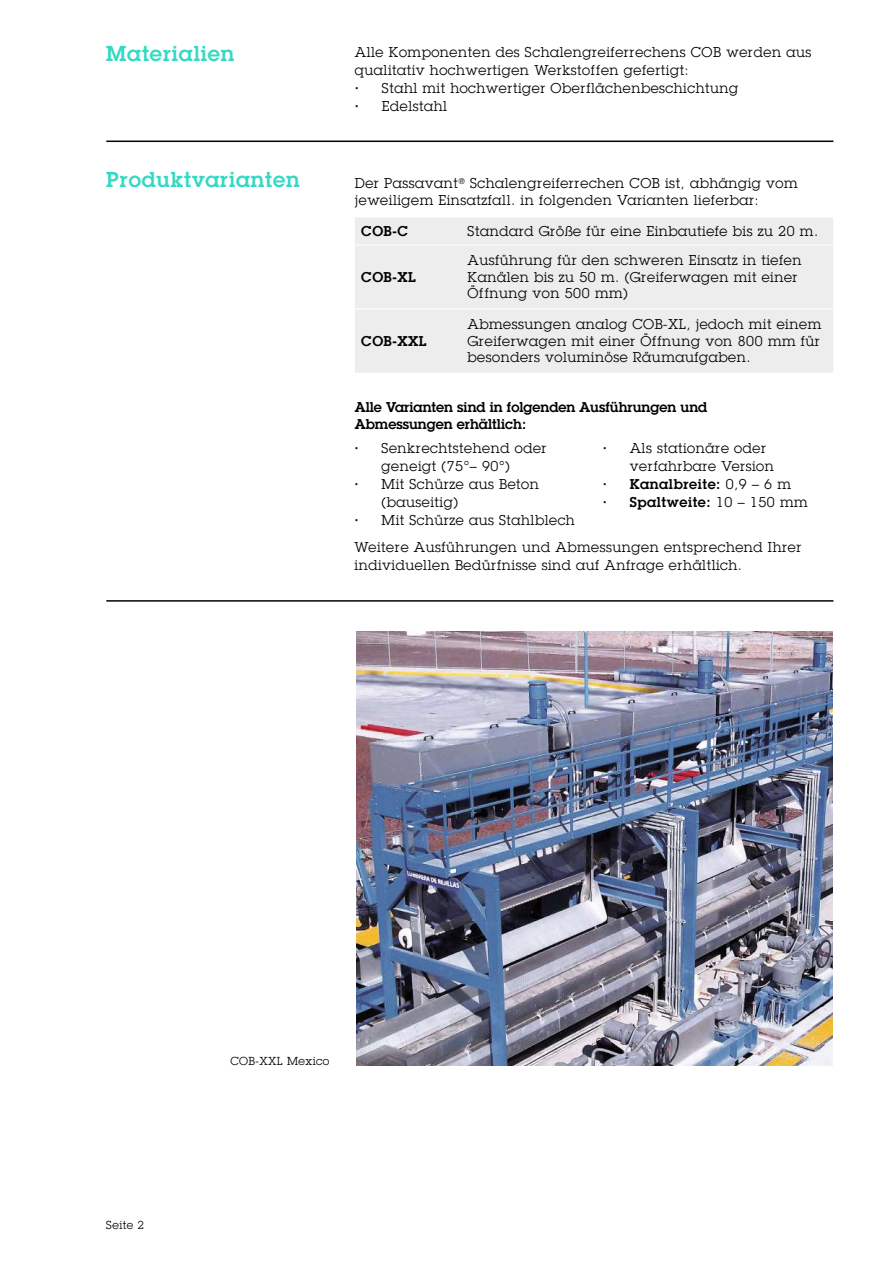
<style>
.page{position:relative;width:893px;height:1263px;background:#fff}
.page>*{position:absolute;margin:0;border:0;box-sizing:border-box;transform-origin:0 0}
.t1{font:600 21px "Lubalin Graph Std";letter-spacing:.04em;color:#34d9c3}
.t2{font:13.8px/16.5px "Lubalin Graph Std";letter-spacing:.04em;color:#000}
.t3{font:600 13.8px/16.5px "Lubalin Graph Std";color:#000}
.t4{font:600 13.8px "Lubalin Graph Std";letter-spacing:.04em;color:#000}
.t5{font:11.25px "Lubalin Graph Std";letter-spacing:.04em;color:#000}
.s1{font-weight:600}
.s2{font-weight:400}
</style>
<div class="page">
<hr style="left:106px;top:141px;width:727px;height:1px;background:#000">
<hr style="left:106px;top:600px;width:727px;height:2px;background:#000">
<div style="left:355px;top:217px;width:478px;height:156px;background:#ededed"></div>
<hr style="left:355px;top:245px;width:106px;height:1px;background:#fff">
<hr style="left:461px;top:245px;width:372px;height:1px;background:#fff">
<hr style="left:355px;top:308px;width:106px;height:1px;background:#fff">
<hr style="left:461px;top:308px;width:372px;height:1px;background:#fff">
<img style="left:356px;top:631px;width:476px;height:435px">
<h1 class="t1" style="left:106px;top:40px;width:130px">Materialien</h1>
<h1 class="t1" style="left:106px;top:166px;width:195px">Produktvarianten</h1>
<p class="t2" style="left:355px;top:43px;width:458px;line-height:18px">Alle Komponenten des Schalengreiferrechens COB werden aus qualitativ hochwertigen Werkstoffen gefertigt:<br><span class="s1">·</span> Stahl mit hochwertiger Oberflächenbeschichtung<br><span class="s1">·</span> Edelstahl</p>
<p class="t2" style="left:355px;top:175px;width:444px">Der Passavant<sup>®</sup> Schalengreiferrechen COB ist, abhängig vom jeweiligem Einsatzfall. in folgenden Varianten lieferbar:</p>
<p class="t3" style="left:361px;top:223px;width:48px">COB-C</p>
<p class="t2" style="left:468px;top:223px;width:352px">Standard Größe für eine Einbautiefe bis zu 20 m.</p>
<p class="t3" style="left:361px;top:269px;width:56px">COB-XL</p>
<p class="t2" style="left:468px;top:252px;width:335px">Ausführung für den schweren Einsatz in tiefen<br>Kanälen bis zu 50 m. (Greiferwagen mit einer<br>Öffnung von 500 mm)</p>
<p class="t2" style="left:468px;top:316px;width:355px;text-align:justify">Abmessungen analog COB-XL, jedoch mit einem Greiferwagen mit einer Öffnung von 800 mm für besonders voluminöse Räumaufgaben.</p>
<p class="t3" style="left:355px;top:399px;width:354px">Alle Varianten sind in folgenden Ausführungen und<br>Abmessungen erhältlich:</p>
<p class="t2" style="left:355px;top:439px;width:193px"><span class="s1">·</span> Senkrechtstehend oder</p>
<p class="t2" style="left:382px;top:457px;width:130px">geneigt (75°– 90°)</p>
<p class="t2" style="left:355px;top:475px;width:186px"><span class="s1">·</span> Mit Schürze aus Beton</p>
<p class="t2" style="left:382px;top:493px;width:78px">(bauseitig)</p>
<p class="t2" style="left:355px;top:511px;width:222px"><span class="s1">·</span> Mit Schürze aus Stahlblech</p>
<p class="t3" style="left:361px;top:332px;width:67px">COB-XXL</p>
<p class="t2" style="left:603px;top:439px;width:165px"><span class="s1">·</span> Als stationäre oder</p>
<p class="t2" style="left:630px;top:457px;width:146px">verfahrbare Version</p>
<p class="t4" style="left:603px;top:475px;width:190px">· Kanalbreite: <span class="s2">0,9 – 6 m</span></p>
<p class="t4" style="left:603px;top:493px;width:207px">· Spaltweite: <span class="s2">10 – 150 mm</span></p>
<p class="t2" style="left:355px;top:538px;width:448px;line-height:18px">Weitere Ausführungen und Abmessungen entsprechend Ihrer individuellen Bedürfnisse sind auf Anfrage erhältlich.</p>
<p class="t5" style="left:106px;top:1217px;width:39px">Seite 2</p>
<p class="t5" style="left:230px;top:1054px;width:100px">COB-XXL Mexico</p>
</div>
